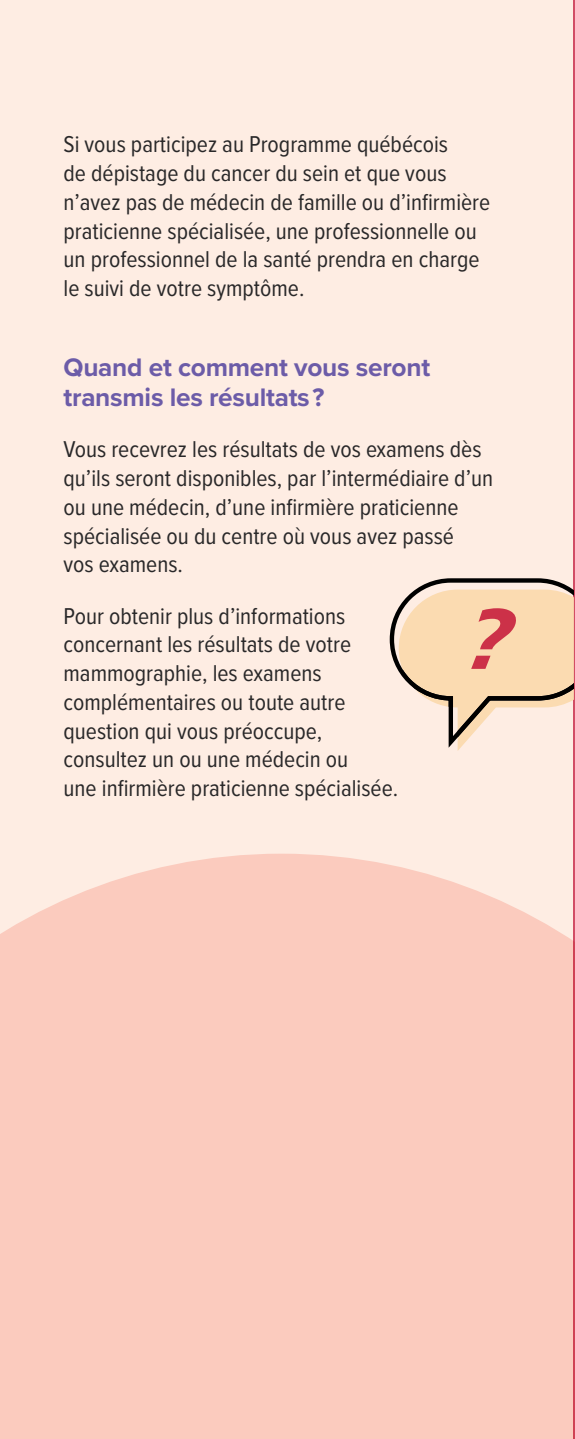
<style>
.page{position:relative;width:575px;height:1439px;background:#fff}
.page>*{position:absolute;margin:0;border:0;box-sizing:border-box;transform-origin:0 0}
.t1{font:italic 85px "Chaloult Gras Italique Normal";color:#cc3148}
.t2{font:700 26.25px/30px "Proxima Nova";letter-spacing:-.01em;color:#6c5ca8}
.t3{font:23.75px/28.8px "Proxima Nova Cond";color:#292829}
</style>
<div class="page">
<div style="left:0;top:0;width:574px;height:1438px;background:#feede3"></div>
<hr style="left:574px;top:0;width:1px;height:1438px;background:#d24d65">
<div style="left:0;top:853px;width:575px;height:585px;background:#fbcbbe"></div>
<svg style="left:390px;top:578px;width:184px;height:173px"></svg>
<p class="t3" style="left:64px;top:129px;width:428px">Si vous participez au Programme québécois<br>de dépistage du cancer du sein et que vous n’avez pas de médecin de famille ou d’infirmière praticienne spécialisée, une professionnelle ou un professionnel de la santé prendra en charge le suivi de votre symptôme.</p>
<p class="t2" style="left:64px;top:351px;width:368px">Quand et comment vous seront transmis les résultats ?</p>
<p class="t3" style="left:64px;top:434px;width:431px">Vous recevrez les résultats de vos examens dès qu’ils seront disponibles, par l’intermédiaire d’un ou une médecin, d’une infirmière praticienne spécialisée ou du centre où vous avez passé<br>vos examens.</p>
<p class="t3" style="left:64px;top:600px;width:336px">Pour obtenir plus d’informations concernant les résultats de votre mammographie, les examens complémentaires ou toute autre question qui vous préoccupe, consultez un ou une médecin ou<br>une infirmière praticienne spécialisée.</p>
<h1 class="t1" style="left:462px;top:583px;width:67px">?</h1>
</div>
